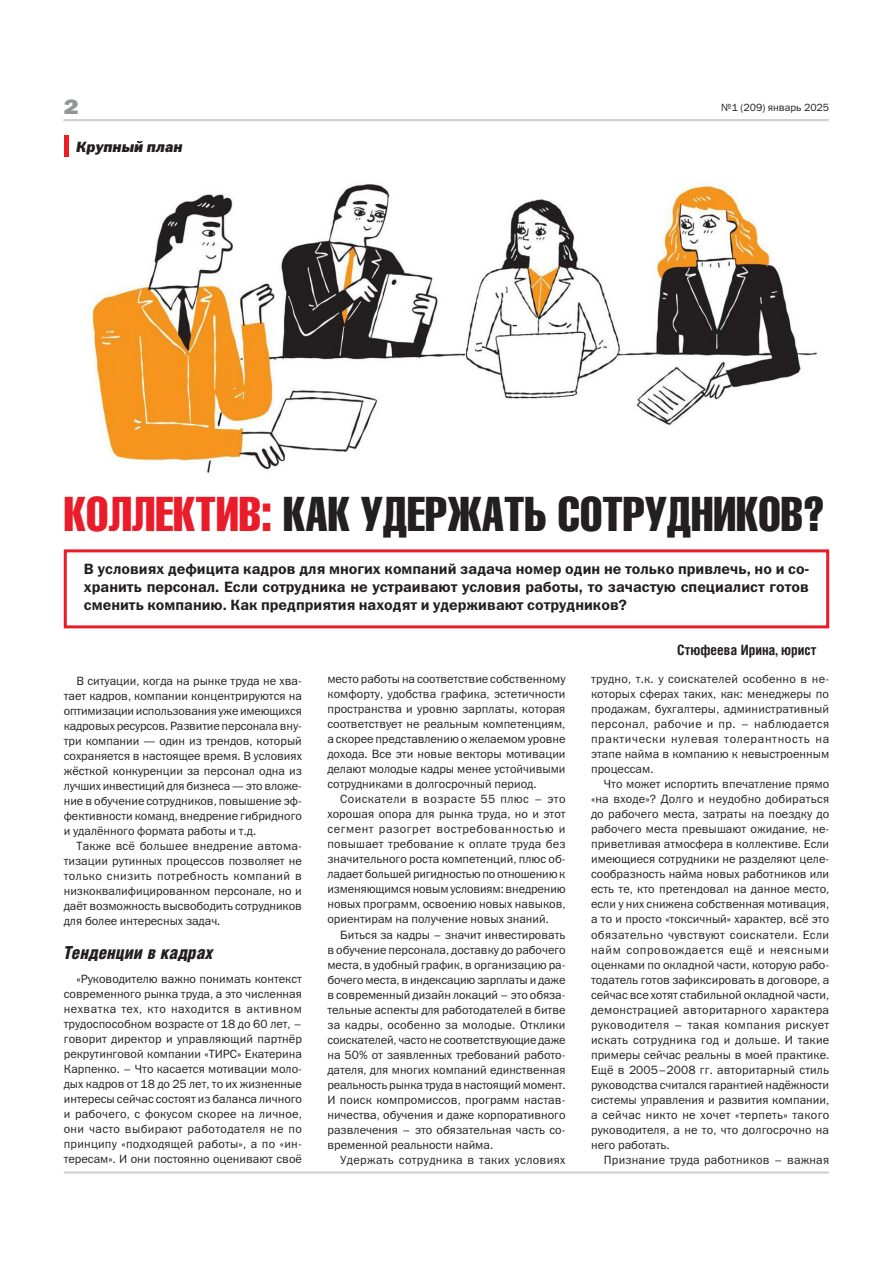
<style>
.page{position:relative;width:893px;height:1263px;background:#fff}
.page>*{position:absolute;margin:0;border:0;box-sizing:border-box;transform-origin:0 0}
.Заголовок_HeliosComp{font:48px "Helios Compressed";color:#231f20}
.t1{font:21px "Franklin Gothic Heavy C";color:#939598;scale:1.2 1}
.Подзаголовок_Helios{font:italic 900 18px "Helios Cond";color:#231f20}
.Тело_статьи{font:15px/18px "Franklin Gothic Demi C";color:#231f20;text-align:justify}
.Заголовок_HeliosComp-2{font:italic 15px "Franklin Gothic Heavy C";color:#231f20}
.Автор{font:700 14.25px "Helios Cond";color:#231f20}
.Тело_статьи-2{font:12px/15px "Franklin Gothic Book C";color:#231f20;text-align:justify}
.Тело_статьи-3{font:12px "Franklin Gothic Book C";letter-spacing:.03em;color:#231f20}
.t2{font:10.5px "Franklin Gothic Book C";color:#231f20}
.s1{color:#ea1c2a}
</style>
<div class="page">
<hr style="left:63px;top:119px;width:766px;height:2px;background:#d1d2d4">
<hr style="left:64px;top:1171px;width:765px;height:3px;background:#d1d2d4">
<img style="left:86px;top:184px;width:731px;height:284px">
<hr style="left:64px;top:135px;width:4px;height:21px;background:#ee1d23">
<svg style="left:73px;top:121px;width:113px;height:1px"></svg>
<div style="left:64px;top:549px;width:765px;height:79px;border:3px solid #ea1c2a"></div>
<svg style="left:63px;top:468px;width:766px;height:92px"></svg>
<h2 class="t1" style="left:63px;top:95px;width:14px">2</h2>
<p class="t2" style="left:721px;top:101px;width:110px">№1 (209) январь 2025</p>
<p class="Заголовок_HeliosComp-2" style="left:76px;top:138px;width:108px">Крупный план</p>
<p class="Заголовок_HeliosComp" style="left:64px;top:486px;width:763px"><span class="s1">КОЛЛЕКТИВ:</span> КАК УДЕРЖАТЬ СОТРУДНИКОВ?</p>
<p class="Тело_статьи" style="left:84px;top:559px;width:726px">В условиях дефицита кадров для многих компаний задача номер один не только привлечь, но и со&shy;хранить персонал. Если сотрудника не устраивают условия работы, то зачастую специалист готов сменить компанию. Как предприятия находят и удерживают сотрудников?</p>
<p class="Тело_статьи-2" style="left:64px;top:673px;width:240px;text-indent:13px">В ситуации, когда на рынке труда не хва&shy;тает кадров, компании концентрируются на оптимизации использования уже имеющихся кадровых ресурсов. Развитие персонала вну&shy;три компании — один из трендов, который сохраняется в настоящее время. В условиях жёсткой конкуренции за персонал одна из лучших инвестиций для бизнеса — это вложе&shy;ние в обучение сотрудников, повышение эф&shy;фективности команд, внедрение гибридного и удалённого формата работы и т.д.</p>
<p class="Тело_статьи-2" style="left:64px;top:838px;width:240px;text-indent:13px">Также всё большее внедрение автома&shy;тизации рутинных процессов позволяет не только снизить потребность компаний в низкоквалифицированном персонале, но и даёт возможность высвободить сотрудников для более интересных задач.</p>
<p class="Подзаголовок_Helios" style="left:64px;top:942px;width:151px">Тенденции в кадрах</p>
<p class="Тело_статьи-2" style="left:64px;top:971px;width:240px;text-indent:13px">«Руководителю важно понимать контекст современного рынка труда, а это численная нехватка тех, кто находится в активном трудоспособном возрасте от 18 до 60 лет, – говорит директор и управляющий партнёр рекрутинговой компании «ТИРС» Екатерина Карпенко. – Что касается мотивации моло&shy;дых кадров от 18 до 25 лет, то их жизненные интересы сейчас состоят из баланса личного и рабочего, с фокусом скорее на личное, они часто выбирают работодателя не по принципу «подходящей работы», а по «ин&shy;тересам». И они постоянно оценивают своё</p>
<p class="Тело_статьи-2" style="left:327px;top:672px;width:240px">место работы на соответствие собственному комфорту, удобства графика, эстетичности пространства и уровню зарплаты, которая соответствует не реальным компетенциям, а скорее представлению о желаемом уровне дохода. Все эти новые векторы мотивации делают молодые кадры менее устойчивыми сотрудниками в долгосрочный период.</p>
<p class="Тело_статьи-2" style="left:327px;top:792px;width:240px;text-indent:13px">Соискатели в возрасте 55 плюс – это хорошая опора для рынка труда, но и этот сегмент разогрет востребованностью и повышает требование к оплате труда без значительного роста компетенций, плюс об&shy;ладает большей ригидностью по отношению к изменяющимся новым условиям: внедрению новых программ, освоению новых навыков, ориентирам на получение новых знаний.</p>
<p class="Тело_статьи-2" style="left:327px;top:927px;width:240px;text-indent:13px">Биться за кадры – значит инвестировать в обучение персонала, доставку до рабочего места, в удобный график, в организацию ра&shy;бочего места, в индексацию зарплаты и даже в современный дизайн локаций – это обяза&shy;тельные аспекты для работодателей в битве за кадры, особенно за молодые. Отклики соискателей, часто не соответствующие даже на 50% от заявленных требований работо&shy;дателя, для многих компаний единственная реальность рынка труда в настоящий момент.<br>И поиск компромиссов, программ настав&shy;ничества, обучения и даже корпоративного развлечения – это обязательная часть со&shy;временной реальности найма.</p>
<p class="Тело_статьи-3" style="left:340px;top:1153px;width:227px">Удержать сотрудника в таких условиях</p>
<p class="Автор" style="left:677px;top:641px;width:141px">Стюфеева Ирина, юрист</p>
<p class="Тело_статьи-2" style="left:591px;top:672px;width:240px">трудно, т.к. у соискателей особенно в не&shy;которых сферах таких, как: менеджеры по продажам, бухгалтеры, административный персонал, рабочие и пр. – наблюдается практически нулевая толерантность на этапе найма в компанию к невыстроенным процессам.</p>
<p class="Тело_статьи-2" style="left:591px;top:777px;width:240px;text-indent:13px">Что может испортить впечатление прямо «на входе»? Долго и неудобно добираться до рабочего места, затраты на поездку до рабочего места превышают ожидание, не&shy;приветливая атмосфера в коллективе. Если имеющиеся сотрудники не разделяют целе&shy;сообразность найма новых работников или есть те, кто претендовал на данное место, если у них снижена собственная мотивация, а то и просто «токсичный» характер, всё это обязательно чувствуют соискатели. Если найм сопровождается ещё и неясными оценками по окладной части, которую рабо&shy;тодатель готов зафиксировать в договоре, а сейчас все хотят стабильной окладной части, демонстрацией авторитарного характера руководителя – такая компания рискует искать сотрудника год и дольше. И такие примеры сейчас реальны в моей практике.<br>Ещё в 2005–2008 гг. авторитарный стиль руководства считался гарантией надёжности системы управления и развития компании, а сейчас никто не хочет «терпеть» такого руководителя, а не то, что долгосрочно на него работать.</p>
<p class="Тело_статьи-2" style="left:604px;top:1152px;width:227px">Признание труда работников – важная</p>
</div>
